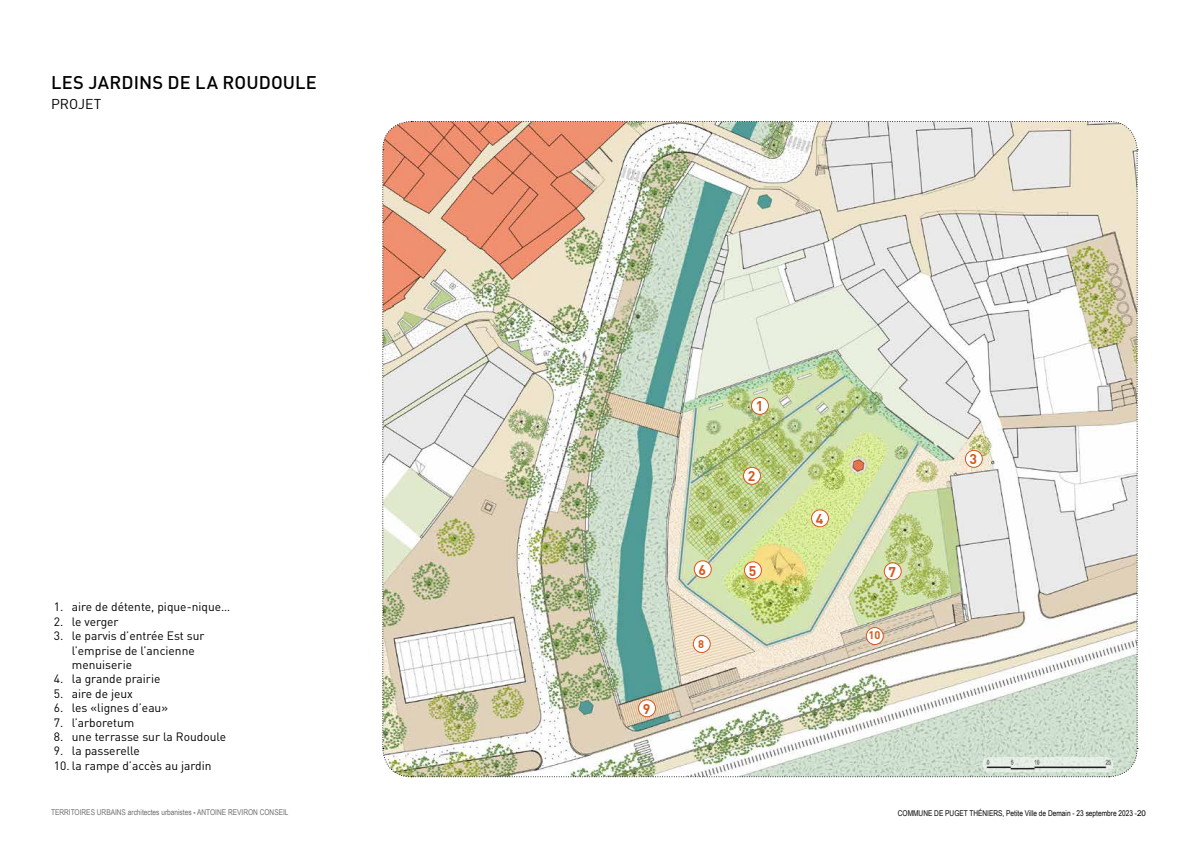
<style>
.page{position:relative;width:1191px;height:842px;background:#fff}
.page>*{position:absolute;margin:0;border:0;box-sizing:border-box;transform-origin:0 0}
.t1{font:500 18.2px "DIN Pro";letter-spacing:.005em;color:#000}
.t2{font:700 14px "DIN Pro";color:#d5581d}
.t3{font:14px "DIN Alternate";color:#000}
.t4{font:12px/14.4px "DIN Pro";color:#000}
.t5{font:700 11px "DIN Pro";color:#d5581d}
.t6{font:8px "Arial Narrow";color:#6d6e71}
.t7{font:8px "Arial Narrow";color:#000}
.s1{color:#000}
.s2{font-family:"Arial"}
</style>
<div class="page">
<img style="left:382px;top:121px;width:756px;height:656px">
<div style="left:694px;top:561px;width:17px;height:17px;background:#fff;border-radius:50%"></div>
<div style="left:694px;top:560px;width:17px;height:18px;border:1px solid #d5581d;border-radius:50%"></div>
<div style="left:638px;top:700px;width:17px;height:17px;background:#fff;border-radius:50%"></div>
<div style="left:638px;top:699px;width:18px;height:18px;border:1px solid #d5581d;border-radius:50%"></div>
<div style="left:965px;top:450px;width:17px;height:17px;background:#fff;border-radius:50%"></div>
<div style="left:965px;top:450px;width:17px;height:18px;border:1px solid #d5581d;border-radius:50%"></div>
<div style="left:811px;top:510px;width:17px;height:17px;background:#fff;border-radius:50%"></div>
<div style="left:811px;top:509px;width:18px;height:18px;border:1px solid #d5581d;border-radius:50%"></div>
<div style="left:866px;top:627px;width:17px;height:17px;background:#fff;border-radius:50%"></div>
<div style="left:866px;top:627px;width:17px;height:18px;border:1px solid #d5581d;border-radius:50%"></div>
<div style="left:693px;top:635px;width:17px;height:17px;background:#fff;border-radius:50%"></div>
<div style="left:693px;top:635px;width:17px;height:18px;border:1px solid #d5581d;border-radius:50%"></div>
<div style="left:744px;top:562px;width:17px;height:17px;background:#fff;border-radius:50%"></div>
<div style="left:744px;top:561px;width:18px;height:18px;border:1px solid #d5581d;border-radius:50%"></div>
<div style="left:884px;top:563px;width:17px;height:17px;background:#fff;border-radius:50%"></div>
<div style="left:883px;top:562px;width:18px;height:18px;border:1px solid #d5581d;border-radius:50%"></div>
<div style="left:743px;top:467px;width:17px;height:17px;background:#fff;border-radius:50%"></div>
<div style="left:743px;top:467px;width:18px;height:18px;border:1px solid #d5581d;border-radius:50%"></div>
<div style="left:751px;top:397px;width:17px;height:17px;background:#fff;border-radius:50%"></div>
<div style="left:751px;top:397px;width:18px;height:18px;border:1px solid #d5581d;border-radius:50%"></div>
<img style="left:982px;top:757px;width:131px;height:15px">
<h1 class="t1" style="left:51px;top:70px;width:267px">LES JARDINS DE LA ROUDOULE</h1>
<p class="t3" style="left:51px;top:95px;width:52px">PROJET</p>
<p class="t4" style="left:54px;top:599px;width:178px">1. aire de détente, pique-nique…</p>
<p class="t4" style="left:54px;top:614px;width:66px">2. le verger</p>
<p class="t4" style="left:72px;top:628px;width:134px;text-indent:-18px">3. le parvis d’entrée Est sur l’emprise de l’ancienne menuiserie</p>
<p class="t4" style="left:54px;top:671px;width:108px">4. la grande prairie</p>
<p class="t4" style="left:54px;top:686px;width:81px">5. aire de jeux</p>
<p class="t4" style="left:54px;top:700px;width:116px">6. les «lignes d’eau»</p>
<p class="t4" style="left:54px;top:715px;width:82px">7. l’arboretum</p>
<p class="t4" style="left:54px;top:729px;width:174px">8. une terrasse sur la Roudoule</p>
<p class="t4" style="left:54px;top:743px;width:87px">9. la passerelle</p>
<p class="t4" style="left:54px;top:758px;width:159px">10. la rampe d’accès au jardin</p>
<p class="t2" style="left:642px;top:699px;width:9px">9</p>
<p class="t2" style="left:698px;top:560px;width:9px">6</p>
<p class="t5" style="left:698px;top:637px;width:7px">8</p>
<p class="t2" style="left:755px;top:397px;width:9px">1</p>
<p class="t2" style="left:747px;top:467px;width:9px">2</p>
<p class="t2" style="left:815px;top:509px;width:9px">4</p>
<p class="t2" style="left:748px;top:561px;width:9px">5</p>
<p class="t2" style="left:888px;top:562px;width:9px">7</p>
<p class="t5" style="left:868px;top:628px;width:13px">10</p>
<p class="t2" style="left:969px;top:450px;width:9px">3</p>
<p class="t6" style="left:51px;top:807px;width:14px">TERRIT</p>
<p class="t6" style="left:75px;top:807px;width:215px">OIRES URBAINS architectes urbanistes <span class="s1">-</span> Antoine Reviron Conseil</p>
<p class="t7" style="left:898px;top:807px;width:250px">COMMUNE DE puget théniers, Petite Ville de Demain - 23 septembre 2023 -<span class="s2">20</span></p>
</div>
